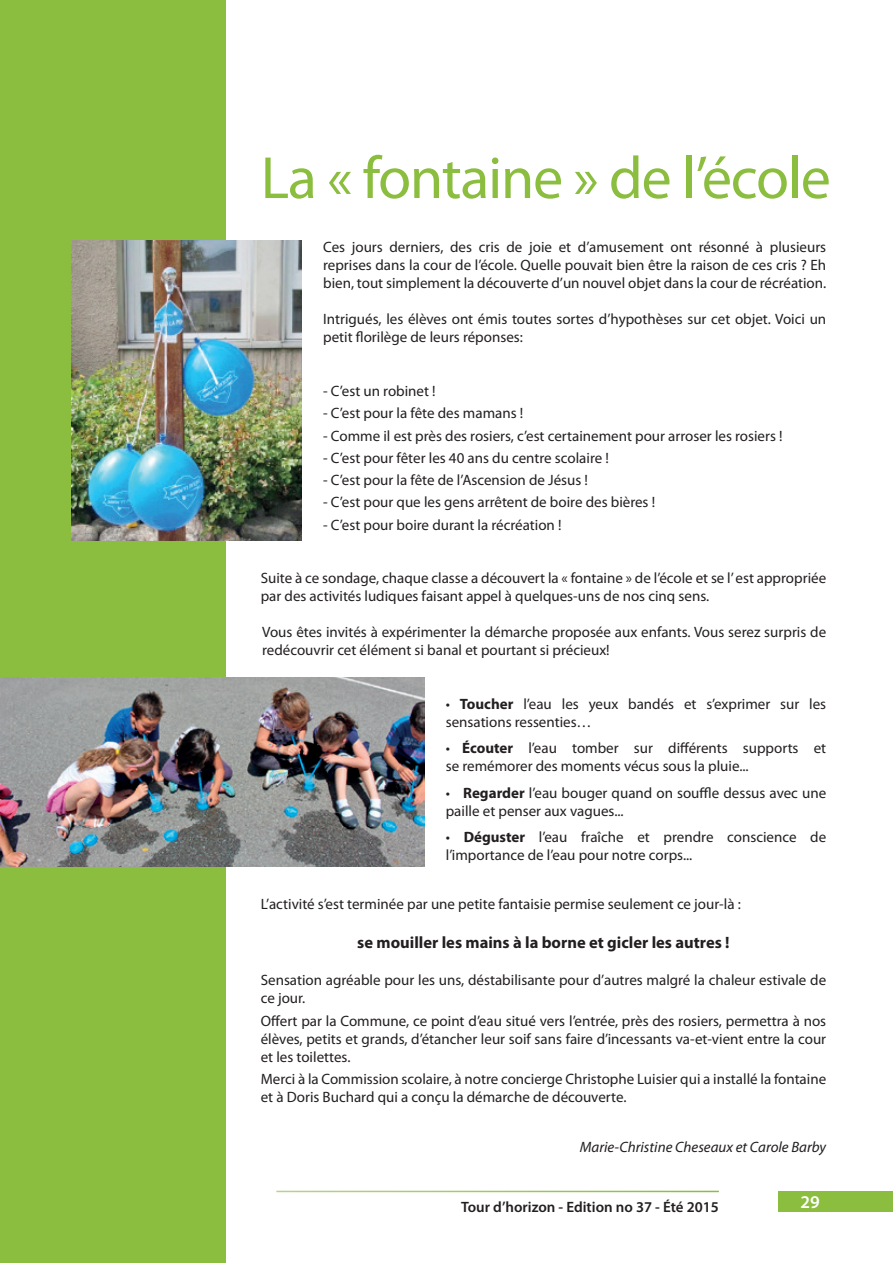
<style>
.page{position:relative;width:893px;height:1263px;background:#fff}
.page>*{position:absolute;margin:0;border:0;box-sizing:border-box;transform-origin:0 0}
.t1{font:60px "Myriad Pro";letter-spacing:-.02em;color:#8bbd3f}
.t2{font:600 18px "Myriad Pro";color:#fff}
.t3{font:700 16.5px "Myriad Pro";color:#231f20}
.t4{font:15px/18px "Myriad Pro";color:#231f20}
.t5{font:italic 15px "Myriad Pro";color:#231f20}
.t6{font:600 15px "Myriad Pro";color:#231f20}
.s1{font-weight:700}
</style>
<div class="page">
<div style="left:0;top:0;width:225px;height:1263px;background:#8bbd3f"></div>
<div style="left:778px;top:1191px;width:115px;height:20px;background:#8bbd3f"></div>
<img style="left:71px;top:241px;width:231px;height:299px">
<img style="left:0;top:678px;width:424px;height:188px">
<h1 class="t1" style="left:261px;top:141px;width:571px">La « fontaine » de l’école</h1>
<p class="t4" style="left:323px;top:238px;width:505px;text-align:justify">Ces jours derniers, des cris de joie et d’amusement ont résonné à plusieurs reprises dans la cour de l’école. Quelle pouvait bien être la raison de ces cris ? Eh bien, tout simplement la découverte d’un nouvel objet dans la cour de récréation.</p>
<p class="t4" style="left:323px;top:310px;width:505px">Intrigués, les élèves ont émis toutes sortes d’hypothèses sur cet objet. Voici un petit florilège de leurs réponses:</p>
<p class="t4" style="left:323px;top:382px;width:114px">- C’est un robinet !</p>
<p class="t4" style="left:323px;top:404px;width:202px">- C’est pour la fête des mamans !</p>
<p class="t4" style="left:323px;top:426px;width:461px">- Comme il est près des rosiers, c’est certainement pour arroser les rosiers !</p>
<p class="t4" style="left:323px;top:449px;width:287px">- C’est pour fêter les 40 ans du centre scolaire !</p>
<p class="t4" style="left:323px;top:471px;width:266px">- C’est pour la fête de l’Ascension de Jésus !</p>
<p class="t4" style="left:323px;top:493px;width:334px">- C’est pour que les gens arrêtent de boire des bières !</p>
<p class="t4" style="left:323px;top:515px;width:240px">- C’est pour boire durant la récréation !</p>
<p class="t4" style="left:261px;top:568px;width:567px">Suite à ce sondage, chaque classe a découvert la « fontaine » de l’école et se l’ est appropriée par des activités ludiques faisant appel à quelques-uns de nos cinq sens.</p>
<p class="t4" style="left:262px;top:622px;width:566px">Vous êtes invités à expérimenter la démarche proposée aux enfants. Vous serez surpris de redécouvrir cet élément si banal et pourtant si précieux!</p>
<p class="t4" style="left:446px;top:694px;width:382px">• <span class="s1">Toucher</span> l’eau les yeux bandés et s’exprimer sur les sensations ressenties…</p>
<p class="t4" style="left:446px;top:739px;width:382px">• <span class="s1">Écouter</span> l’eau tomber sur différents supports et se remémorer des moments vécus sous la pluie...</p>
<p class="t4" style="left:446px;top:783px;width:382px">• <span class="s1">Regarder</span> l’eau bouger quand on souffle dessus avec une paille et penser aux vagues...</p>
<p class="t4" style="left:446px;top:828px;width:382px">• <span class="s1">Déguster</span> l’eau fraîche et prendre conscience de l’importance de l’eau pour notre corps...</p>
<p class="t4" style="left:261px;top:895px;width:482px">L’activité s’est terminée par une petite fantaisie permise seulement ce jour-là :</p>
<p class="t3" style="left:357px;top:932px;width:374px">se mouiller les mains à la borne et gicler les autres !</p>
<p class="t4" style="left:261px;top:971px;width:567px">Sensation agréable pour les uns, déstabilisante pour d’autres malgré la chaleur estivale de ce jour.</p>
<p class="t4" style="left:261px;top:1011px;width:567px;text-align:justify">Offert par la Commune, ce point d’eau situé vers l’entrée, près des rosiers, permettra à nos élèves, petits et grands, d’étancher leur soif sans faire d’incessants va-et-vient entre la cour et les toilettes.</p>
<p class="t4" style="left:261px;top:1070px;width:567px">Merci à la Commission scolaire, à notre concierge Christophe Luisier qui a installé la fontaine et à Doris Buchard qui a conçu la démarche de découverte.</p>
<p class="t5" style="left:580px;top:1138px;width:248px">Marie-Christine Cheseaux et Carole Barby</p>
<p class="t6" style="left:461px;top:1197px;width:259px">Tour d’horizon - Edition no 37 - Été 2015</p>
<p class="t2" style="left:800px;top:1190px;width:21px">29</p>
</div>
